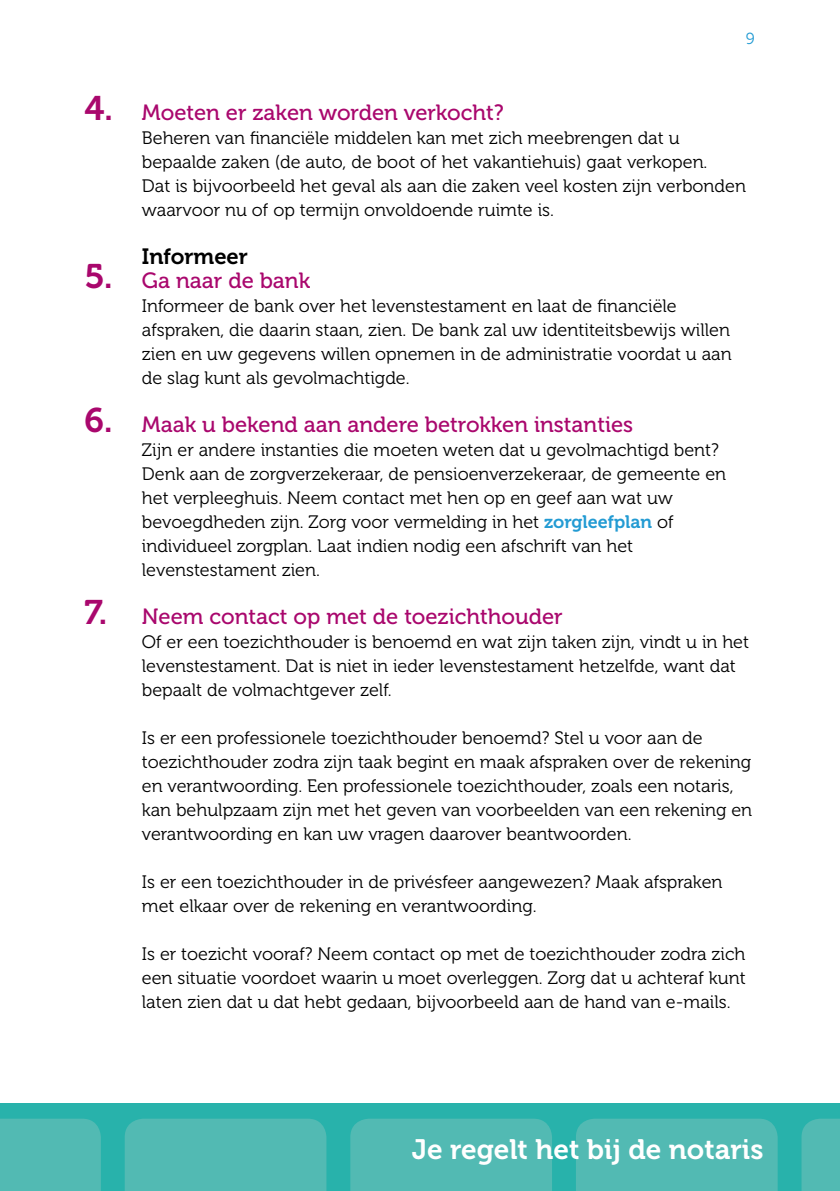
<style>
.page{position:relative;width:840px;height:1191px;background:#fff}
.page>*{position:absolute;margin:0;border:0;box-sizing:border-box;transform-origin:0 0}
.t1{font:34px "Museo 700";color:#a9076d}
.t2{font:28px "Museo 700";color:#fff}
.t3{font:22px "Museo 500";color:#a9076d}
.t4{font:22px "Museo 700";color:#000}
.t5{font:18px/24px "Museo 300";color:#000}
.t6{font:16px "Museo 300";color:#239bd3}
.s1{font-family:"Museo 700";color:#239bd3}
</style>
<div class="page">
<div style="left:0;top:1103px;width:839px;height:88px;background:#28b2ab"></div>
<div style="left:0;top:1118px;width:101px;height:73px;background:#52bab3"></div>
<div style="left:576px;top:1118px;width:201px;height:73px;background:#52bab3"></div>
<div style="left:350px;top:1118px;width:201px;height:73px;background:#52bab3"></div>
<div style="left:125px;top:1118px;width:201px;height:73px;background:#52bab3"></div>
<div style="left:801px;top:1118px;width:38px;height:73px;background:#52bab3"></div>
<h1 class="t1" style="left:85px;top:89px;width:30px">4.</h1>
<h1 class="t1" style="left:85px;top:257px;width:30px">5.</h1>
<h1 class="t1" style="left:85px;top:401px;width:30px">6.</h1>
<h1 class="t1" style="left:85px;top:593px;width:24px">7.</h1>
<p class="t6" style="left:745px;top:30px;width:10px">9</p>
<p class="t3" style="left:142px;top:100px;width:363px">Moeten er zaken worden verkocht?</p>
<p class="t5" style="left:142px;top:126px;width:605px">Beheren van financiële middelen kan met zich meebrengen dat u bepaalde zaken (de auto, de boot of het vakantiehuis) gaat verkopen.<br>Dat is bijvoorbeeld het geval als aan die zaken veel kosten zijn verbonden waarvoor nu of op termijn onvoldoende ruimte is.</p>
<p class="t4" style="left:142px;top:244px;width:107px">Informeer</p>
<p class="t3" style="left:142px;top:268px;width:170px">Ga naar de bank</p>
<p class="t5" style="left:142px;top:294px;width:591px">Informeer de bank over het levenstestament en laat de financiële afspraken, die daarin staan, zien. De bank zal uw identiteitsbewijs willen zien en uw gegevens willen opnemen in de administratie voordat u aan de slag kunt als gevolmachtigde.</p>
<p class="t3" style="left:142px;top:412px;width:492px">Maak u bekend aan andere betrokken instanties</p>
<p class="t5" style="left:142px;top:438px;width:585px">Zijn er andere instanties die moeten weten dat u gevolmachtigd bent?<br>Denk aan de zorgverzekeraar, de pensioenverzekeraar, de gemeente en het verpleeghuis. Neem contact met hen op en geef aan wat uw bevoegdheden zijn. Zorg voor vermelding in het <span class="s1">zorgleefplan</span> of individueel zorgplan. Laat indien nodig een afschrift van het levenstestament zien.</p>
<p class="t3" style="left:142px;top:604px;width:422px">Neem contact op met de toezichthouder</p>
<p class="t5" style="left:142px;top:630px;width:608px">Of er een toezichthouder is benoemd en wat zijn taken zijn, vindt u in het levenstestament. Dat is niet in ieder levenstestament hetzelfde, want dat bepaalt de volmachtgever zelf.</p>
<p class="t5" style="left:142px;top:726px;width:611px">Is er een professionele toezichthouder benoemd? Stel u voor aan de toezichthouder zodra zijn taak begint en maak afspraken over de rekening en verantwoording. Een professionele toezichthouder, zoals een notaris, kan behulpzaam zijn met het geven van voorbeelden van een rekening en verantwoording en kan uw vragen daarover beantwoorden.</p>
<p class="t5" style="left:142px;top:870px;width:582px">Is er een toezichthouder in de privésfeer aangewezen? Maak afspraken met elkaar over de rekening en verantwoording.</p>
<p class="t5" style="left:142px;top:942px;width:605px;text-align:justify">Is er toezicht vooraf? Neem contact op met de toezichthouder zodra zich een situatie voordoet waarin u moet overleggen. Zorg dat u achteraf kunt laten zien dat u dat hebt gedaan, bijvoorbeeld aan de hand van e-mails.</p>
<h2 class="t2" style="left:411px;top:1133px;width:353px">Je regelt het bij de notaris</h2>
</div>
